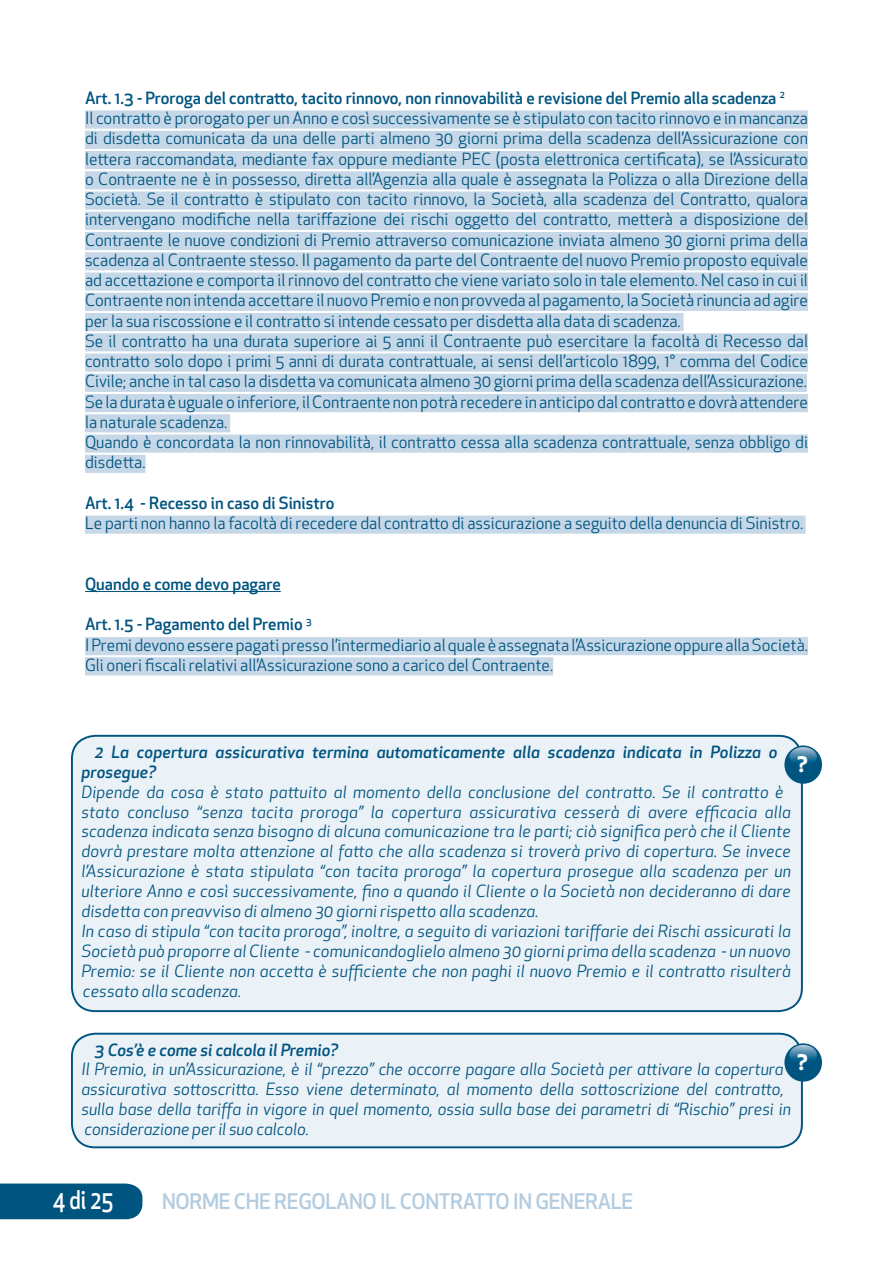
<style>
.page{position:relative;width:893px;height:1263px;background:#fff}
.page>*{position:absolute;margin:0;border:0;box-sizing:border-box;transform-origin:0 0}
.t1{font:500 25.2px "Apex New";color:#fff;scale:.83 1}
.t2{font:500 21px "Apex New";letter-spacing:-.02em;color:#b4ccdf}
.t3{font:700 21px "Apex New";color:#fff}
.t4{font:16.5px/20.2px "Apex New";color:#005480}
.t5{font:italic 16.5px/20px "Apex New";letter-spacing:.01em;color:#005480}
.t6{font:500 16.5px "Apex New";color:#005480}
.t7{font:italic 500 16.5px/20.2px "Apex New";letter-spacing:.01em;color:#005480}
</style>
<div class="page">
<div style="left:0;top:1183px;width:142px;height:36px;background:#005480"></div>
<div style="left:85px;top:110px;width:723px;height:19px;background:#c6d8e7"></div>
<div style="left:85px;top:131px;width:723px;height:18px;background:#c6d8e7"></div>
<div style="left:85px;top:151px;width:723px;height:18px;background:#c6d8e7"></div>
<div style="left:85px;top:171px;width:723px;height:18px;background:#c6d8e7"></div>
<div style="left:85px;top:191px;width:723px;height:19px;background:#c6d8e7"></div>
<div style="left:85px;top:212px;width:723px;height:18px;background:#c6d8e7"></div>
<div style="left:85px;top:232px;width:723px;height:18px;background:#c6d8e7"></div>
<div style="left:85px;top:252px;width:723px;height:18px;background:#c6d8e7"></div>
<div style="left:85px;top:272px;width:723px;height:19px;background:#c6d8e7"></div>
<div style="left:85px;top:293px;width:723px;height:18px;background:#c6d8e7"></div>
<div style="left:85px;top:313px;width:599px;height:18px;background:#c6d8e7"></div>
<div style="left:85px;top:333px;width:723px;height:18px;background:#c6d8e7"></div>
<div style="left:85px;top:353px;width:723px;height:19px;background:#c6d8e7"></div>
<div style="left:85px;top:374px;width:722px;height:18px;background:#c6d8e7"></div>
<div style="left:85px;top:394px;width:723px;height:18px;background:#c6d8e7"></div>
<div style="left:85px;top:414px;width:145px;height:18px;background:#c6d8e7"></div>
<div style="left:85px;top:434px;width:723px;height:19px;background:#c6d8e7"></div>
<div style="left:85px;top:455px;width:61px;height:18px;background:#c6d8e7"></div>
<div style="left:85px;top:515px;width:721px;height:19px;background:#c6d8e7"></div>
<hr style="left:85px;top:591px;width:196px;height:1px;background:#005480">
<div style="left:85px;top:637px;width:723px;height:18px;background:#c6d8e7"></div>
<div style="left:85px;top:657px;width:468px;height:18px;background:#c6d8e7"></div>
<div style="left:72px;top:736px;width:730px;height:275px;background:#eaf1f7;border-radius:23px"></div>
<div style="left:71px;top:735px;width:732px;height:277px;border:2px solid #005480;border-radius:23px"></div>
<div style="left:784px;top:745px;width:38px;height:39px;background:#005480;border-radius:50%"></div>
<svg style="left:789px;top:747px;width:28px;height:19px"></svg>
<div style="left:72px;top:1034px;width:730px;height:113px;background:#eaf1f7;border-radius:23px"></div>
<div style="left:71px;top:1033px;width:732px;height:115px;border:2px solid #005480;border-radius:23px"></div>
<div style="left:784px;top:1043px;width:38px;height:38px;background:#005480;border-radius:50%"></div>
<svg style="left:789px;top:1045px;width:28px;height:19px"></svg>
<p class="t6" style="left:85px;top:87px;width:701px">Art. 1.3 - Proroga del contratto, tacito rinnovo, non rinnovabilità e revisione del Premio alla scadenza <sup>2</sup></p>
<p class="t4" style="left:85px;top:108px;width:724px">Il contratto è prorogato per un Anno e così successivamente se è stipulato con tacito rinnovo e in mancanza</p>
<p class="t4" style="left:85px;top:128px;width:724px;text-align:justify">di disdetta comunicata da una delle parti almeno 30 giorni prima della scadenza dell’Assicurazione con lettera raccomandata, mediante fax oppure mediante PEC (posta elettronica certificata), se l’Assicurato o Contraente ne è in possesso, diretta all’Agenzia alla quale è assegnata la Polizza o alla Direzione della Società. Se il contratto è stipulato con tacito rinnovo, la Società, alla scadenza del Contratto, qualora intervengano modifiche nella tariffazione dei rischi oggetto del contratto, metterà a disposizione del Contraente le nuove condizioni di Premio attraverso comunicazione inviata almeno 30 giorni prima della scadenza al Contraente stesso. Il pagamento da parte del Contraente del nuovo Premio proposto equivale ad accettazione e comporta il rinnovo del contratto che viene variato solo in tale elemento. Nel caso in cui il Contraente non intenda accettare il nuovo Premio e non provveda al pagamento, la Società rinuncia ad agire per la sua riscossione e il contratto si intende cessato per disdetta alla data di scadenza.</p>
<p class="t4" style="left:85px;top:331px;width:724px;text-align:justify">Se il contratto ha una durata superiore ai 5 anni il Contraente può esercitare la facoltà di Recesso dal contratto solo dopo i primi 5 anni di durata contrattuale, ai sensi dell’articolo 1899, 1° comma del Codice Civile; anche in tal caso la disdetta va comunicata almeno 30 giorni prima della scadenza dell’Assicurazione.</p>
<p class="t4" style="left:85px;top:391px;width:724px">Se la durata è uguale o inferiore, il Contraente non potrà recedere in anticipo dal contratto e dovrà attendere la naturale scadenza.</p>
<p class="t4" style="left:85px;top:432px;width:724px">Quando è concordata la non rinnovabilità, il contratto cessa alla scadenza contrattuale, senza obbligo di disdetta.</p>
<p class="t6" style="left:85px;top:492px;width:251px">Art. 1.4 - Recesso in caso di Sinistro</p>
<p class="t4" style="left:85px;top:513px;width:720px">Le parti non hanno la facoltà di recedere dal contratto di assicurazione a seguito della denuncia di Sinistro.</p>
<p class="t6" style="left:85px;top:573px;width:197px">Quando e come devo pagare</p>
<p class="t6" style="left:85px;top:613px;width:228px">Art. 1.5 - Pagamento del Premio <sup>3</sup></p>
<p class="t4" style="left:85px;top:634px;width:724px">I Premi devono essere pagati presso l’intermediario al quale è assegnata l’Assicurazione oppure alla Società.<br>Gli oneri fiscali relativi all’Assicurazione sono a carico del Contraente.</p>
<p class="t7" style="left:81px;top:741px;width:698px;text-indent:14px">2 La copertura assicurativa termina automaticamente alla scadenza indicata in Polizza o prosegue?</p>
<p class="t5" style="left:81px;top:782px;width:711px">Dipende da cosa è stato pattuito al momento della conclusione del contratto. Se il contratto è stato concluso “senza tacita proroga” la copertura assicurativa cesserà di avere efficacia alla scadenza indicata senza bisogno di alcuna comunicazione tra le parti; ciò significa però che il Cliente dovrà prestare molta attenzione al fatto che alla scadenza si troverà privo di copertura. Se invece l’Assicurazione è stata stipulata “con tacita proroga” la copertura prosegue alla scadenza per un ulteriore Anno e così successivamente, fino a quando il Cliente o la Società non decideranno di dare disdetta con preavviso di almeno 30 giorni rispetto alla scadenza.</p>
<p class="t5" style="left:81px;top:921px;width:711px;text-align:justify">In caso di stipula “con tacita proroga”, inoltre, a seguito di variazioni tariffarie dei Rischi assicurati la Società può proporre al Cliente - comunicandoglielo almeno 30 giorni prima della scadenza - un nuovo Premio: se il Cliente non accetta è sufficiente che non paghi il nuovo Premio e il contratto risulterà cessato alla scadenza.</p>
<p class="t3" style="left:797px;top:749px;width:12px">?</p>
<p class="t7" style="left:95px;top:1039px;width:245px">3 Cos’è e come si calcola il Premio?</p>
<p class="t5" style="left:81px;top:1059px;width:711px">Il Premio, in un’Assicurazione, è il “prezzo” che occorre pagare alla Società per attivare la copertura assicurativa sottoscritta. Esso viene determinato, al momento della sottoscrizione del contratto, sulla base della tariffa in vigore in quel momento, ossia sulla base dei parametri di “Rischio” presi in considerazione per il suo calcolo.</p>
<p class="t3" style="left:797px;top:1047px;width:12px">?</p>
<h1 class="t1" style="left:53px;top:1183px;width:75px">4 di 25</h1>
<p class="t2" style="left:162px;top:1187px;width:473px">NORME CHE REGOLANO IL CONTRATTO IN GENERALE</p>
</div>
